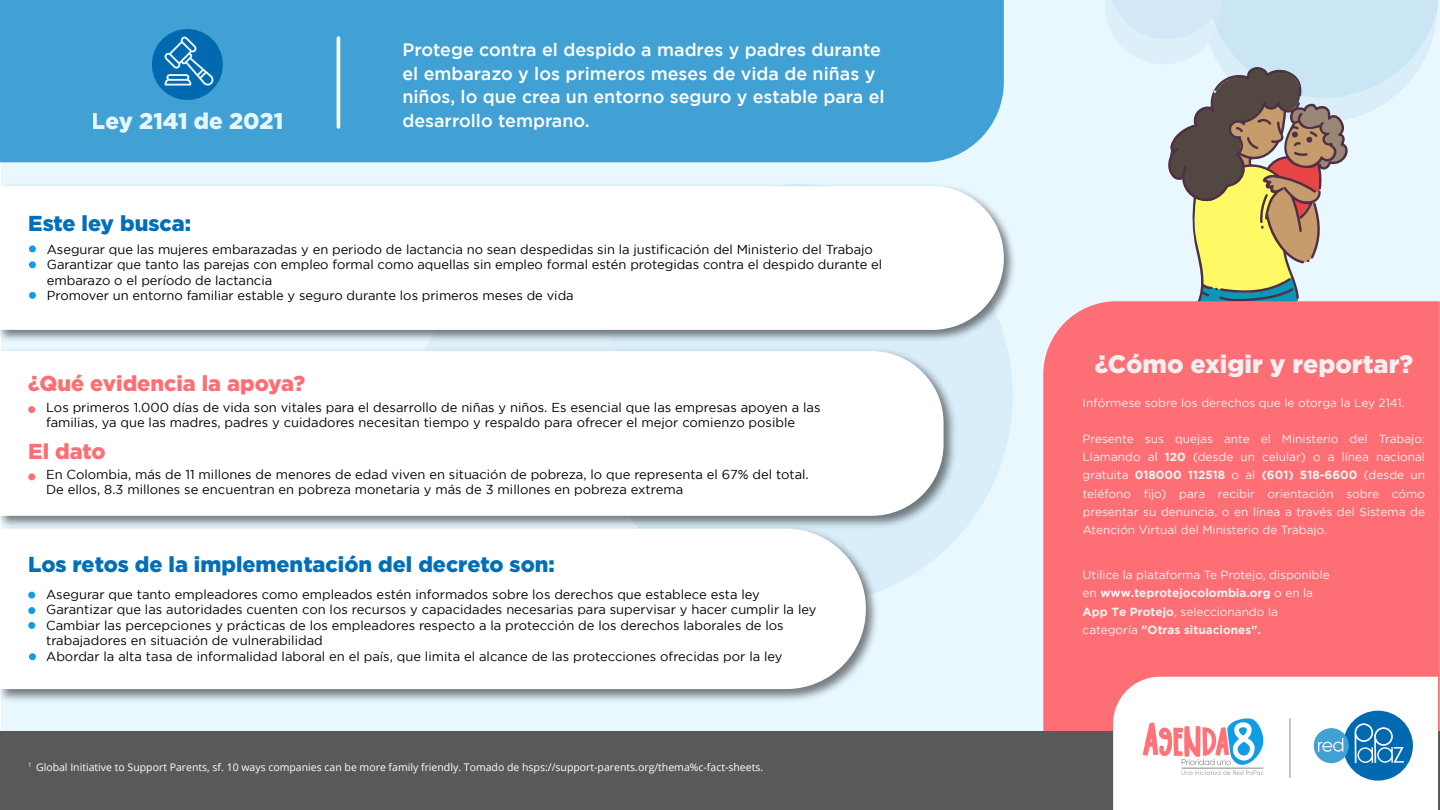
<style>
.page{position:relative;width:1440px;height:810px;background:#fff}
.page>*{position:absolute;margin:0;border:0;box-sizing:border-box;transform-origin:0 0}
.t1{font:900 25.2px "Gotham";color:#f2f2f2}
.t2{font:900 22.65px "Gotham";color:#e9f8ff}
.t3{font:900 21.6px "Gotham";color:#006fba}
.t4{font:900 21.6px "Gotham";color:#fe6f75}
.t5{font:500 17.85px/23.6px "Gotham";color:#fff}
.t6{font:12.98px/15.5px "Gotham";color:#000}
.t7{font:11.77px/18.1px "Gotham";color:#f2f2f2}
.t8{font:10.5px "Open Sans";color:#fff}
.s1{font-weight:700}
</style>
<div class="page">
<div style="left:1px;top:0;width:1439px;height:810px;background:#e9f8ff"></div>
<svg style="left:883px;top:346px;width:130px;height:244px;fill:#d9eef9"></svg>
<div style="left:1043px;top:302px;width:397px;height:430px;background:#fe6f75"></div>
<svg style="left:1105px;top:0;width:335px;height:327px"></svg>
<div style="left:0;top:0;width:1004px;height:162px;background:#42a1d4"></div>
<img style="left:0;top:184px;width:1014px;height:162px">
<div style="left:0;top:186px;width:1004px;height:144px;background:#fff"></div>
<div style="left:29px;top:245px;width:7px;height:7px;background:#0f9de5;border-radius:50%"></div>
<div style="left:29px;top:292px;width:7px;height:7px;background:#0f9de5;border-radius:50%"></div>
<div style="left:29px;top:261px;width:7px;height:7px;background:#0f9de5;border-radius:50%"></div>
<img style="left:0;top:345px;width:960px;height:187px">
<div style="left:0;top:351px;width:944px;height:165px;background:#fff"></div>
<div style="left:28px;top:406px;width:7px;height:7px;background:#fe6f75;border-radius:50%"></div>
<div style="left:28px;top:473px;width:7px;height:7px;background:#fe6f75;border-radius:50%"></div>
<img style="left:0;top:522px;width:883px;height:179px">
<div style="left:0;top:529px;width:866px;height:160px;background:#fff"></div>
<div style="left:28px;top:592px;width:7px;height:7px;background:#0f9de5;border-radius:50%"></div>
<div style="left:28px;top:607px;width:7px;height:7px;background:#0f9de5;border-radius:50%"></div>
<div style="left:28px;top:622px;width:7px;height:7px;background:#0f9de5;border-radius:50%"></div>
<div style="left:29px;top:653px;width:7px;height:7px;background:#0f9de5;border-radius:50%"></div>
<div style="left:0;top:732px;width:1440px;height:78px;background:#59595b"></div>
<hr style="left:337px;top:38px;width:3px;height:89px;background:#fff">
<svg style="left:147px;top:24px;width:80px;height:81px;background:#2d8bc4"></svg>
<svg style="left:1113px;top:677px;width:325px;height:133px;background:#e2e8f0"></svg>
<hr style="left:1290px;top:718px;width:1px;height:60px;background:#898989">
<h3 class="t5" style="left:402px;top:37px;width:484px">Protege contra el despido a madres y padres durante el embarazo y los primeros meses de vida de niñas y niños, lo que crea un entorno seguro y estable para el</h3>
<h2 class="t2" style="left:92px;top:108px;width:193px">Ley 2141 de 2021</h2>
<h3 class="t5" style="left:402px;top:108px;width:189px">desarrollo temprano.</h3>
<h3 class="t3" style="left:28px;top:211px;width:164px">Este ley busca:</h3>
<p class="t6" style="left:47px;top:241px;width:837px">Asegurar que las mujeres embarazadas y en periodo de lactancia no sean despedidas sin la justificación del Ministerio del Trabajo Garantizar que tanto las parejas con empleo formal como aquellas sin empleo formal estén protegidas contra el despido durante el embarazo o el período de lactancia<br>Promover un entorno familiar estable y seguro durante los primeros meses de vida</p>
<h3 class="t4" style="left:28px;top:370px;width:278px">¿Qué evidencia la apoya?</h3>
<p class="t6" style="left:46px;top:399px;width:776px">Los primeros 1.000 días de vida son vitales para el desarrollo de niñas y niños. Es esencial que las empresas apoyen a las familias, ya que las madres, padres y cuidadores necesitan tiempo y respaldo para ofrecer el mejor comienzo posible</p>
<h3 class="t4" style="left:28px;top:439px;width:79px">El dato</h3>
<p class="t6" style="left:46px;top:466px;width:764px">En Colombia, más de 11 millones de menores de edad viven en situación de pobreza, lo que representa el 67% del total.<br>De ellos, 8.3 millones se encuentran en pobreza monetaria y más de 3 millones en pobreza extrema</p>
<h3 class="t3" style="left:28px;top:552px;width:528px">Los retos de la implementación del decreto son:</h3>
<p class="t6" style="left:46px;top:586px;width:772px">Asegurar que tanto empleadores como empleados estén informados sobre los derechos que establece esta ley Garantizar que las autoridades cuenten con los recursos y capacidades necesarias para supervisar y hacer cumplir la ley Cambiar las percepciones y prácticas de los empleadores respecto a la protección de los derechos laborales de los trabajadores en situación de vulnerabilidad<br>Abordar la alta tasa de informalidad laboral en el país, que limita el alcance de las protecciones ofrecidas por la ley</p>
<p class="t8" style="left:28px;top:760px;width:736px"><sup>1</sup> Global Initiative to Support Parents, sf. 10 ways companies can be more family friendly. Tomado de hsps://support-parents.org/thema%c-fact-sheets.</p>
<h1 class="t1" style="left:1095px;top:349px;width:320px">¿Cómo exigir y reportar?</h1>
<p class="t7" style="left:1083px;top:394px;width:324px">Infórmese sobre los derechos que le otorga la Ley 2141.</p>
<p class="t7" style="left:1083px;top:430px;width:344px;text-align:justify">Presente sus quejas ante el Ministerio del Trabajo:<br>Llamando al <span class="s1">120</span> (desde un celular) o a línea nacional gratuita <span class="s1">018000 112518</span> o al <span class="s1">(601) 518-6600</span> (desde un teléfono fijo) para recibir orientación sobre cómo presentar su denuncia, o en línea a través del Sistema de Atención Virtual del Ministerio de Trabajo.</p>
<p class="t7" style="left:1083px;top:566px;width:249px">Utilice la plataforma Te Protejo, disponible en <span class="s1">www.teprotejocolombia.org</span> o en la <span class="s1">App Te Protejo</span>, seleccionando la categoría <span class="s1">"Otras situaciones".</span></p>
</div>
